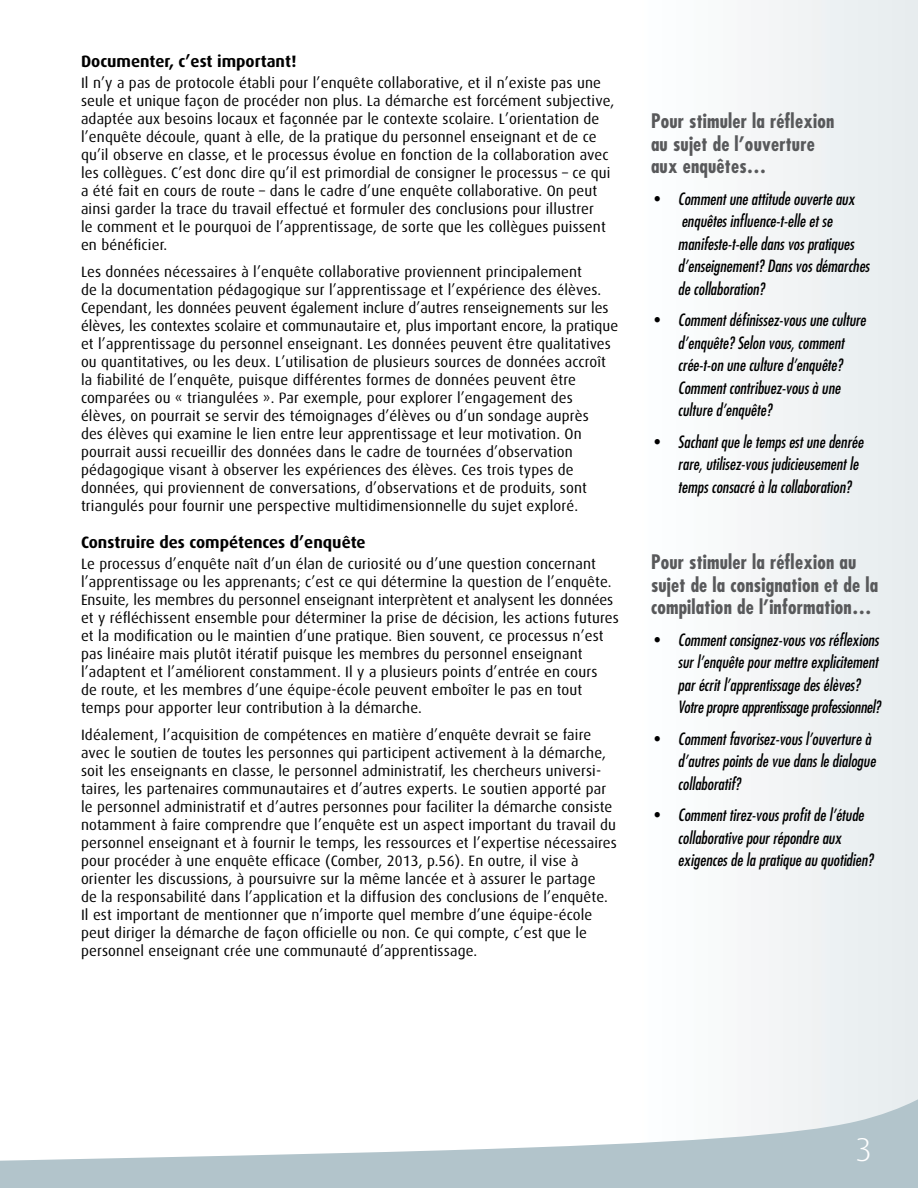
<style>
.page{position:relative;width:918px;height:1188px;background:#fff}
.page>*{position:absolute;margin:0;border:0;box-sizing:border-box;transform-origin:0 0}
.t1{font:300 33px "Dax";color:#fff}
.t2{font:700 condensed 19.5px/22.5px "Futura";letter-spacing:.01em;color:#58595b}
.t3{font:italic condensed 16.5px/22.5px "Futura";color:#000}
.t4{font:700 16.5px "Dax";color:#000}
.body_copy_more_space{font:15px/18px "Dax";letter-spacing:.01em;color:#000}
.body_copy_after_H1{font:15px/18px "Dax";letter-spacing:.01em;color:#000}
.s1{font-weight:500;font-style:normal}
</style>
<div class="page">
<div style="left:642px;top:0;width:276px;height:1186px;background:#f3f5f6"></div>
<svg style="left:0;top:1089px;width:918px;height:99px"></svg>
<h3 class="t4" style="left:81px;top:52px;width:217px">Documenter, c’est important!</h3>
<p class="body_copy_after_H1" style="left:81px;top:74px;width:535px">Il n’y a pas de protocole établi pour l’enquête collaborative, et il n’existe pas une seule et unique façon de procéder non plus. La démarche est forcément subjective, adaptée aux besoins locaux et façonnée par le contexte scolaire. L’orientation de l’enquête découle, quant à elle, de la pratique du personnel enseignant et de ce qu’il observe en classe, et le processus évolue en fonction de la collaboration avec les collègues. C’est donc dire qu’il est primordial de consigner le processus – ce qui a été fait en cours de route – dans le cadre d’une enquête collaborative. On peut ainsi garder la trace du travail effectué et formuler des conclusions pour illustrer<br>le comment et le pourquoi de l’apprentissage, de sorte que les collègues puissent en bénéficier.</p>
<p class="body_copy_more_space" style="left:81px;top:263px;width:539px">Les données nécessaires à l’enquête collaborative proviennent principalement<br>de la documentation pédagogique sur l’apprentissage et l’expérience des élèves.<br>Cependant, les données peuvent également inclure d’autres renseignements sur les élèves, les contextes scolaire et communautaire et, plus important encore, la pratique et l’apprentissage du personnel enseignant. Les données peuvent être qualitatives ou quantitatives, ou les deux. L’utilisation de plusieurs sources de données accroît la fiabilité de l’enquête, puisque différentes formes de données peuvent être comparées ou « triangulées ». Par exemple, pour explorer l’engagement des élèves, on pourrait se servir des témoignages d’élèves ou d’un sondage auprès<br>des élèves qui examine le lien entre leur apprentissage et leur motivation. On pourrait aussi recueillir des données dans le cadre de tournées d’observation pédagogique visant à observer les expériences des élèves. Ces trois types de données, qui proviennent de conversations, d’observations et de produits, sont triangulés pour fournir une perspective multidimensionnelle du sujet exploré.</p>
<h3 class="t4" style="left:81px;top:533px;width:286px">Construire des compétences d’enquête</h3>
<p class="body_copy_after_H1" style="left:81px;top:555px;width:539px">Le processus d’enquête naît d’un élan de curiosité ou d’une question concernant l’apprentissage ou les apprenants; c’est ce qui détermine la question de l’enquête.<br>Ensuite, les membres du personnel enseignant interprètent et analysent les données et y réfléchissent ensemble pour déterminer la prise de décision, les actions futures et la modification ou le maintien d’une pratique. Bien souvent, ce processus n’est pas linéaire mais plutôt itératif puisque les membres du personnel enseignant l’adaptent et l’améliorent constamment. Il y a plusieurs points d’entrée en cours<br>de route, et les membres d’une équipe-école peuvent emboîter le pas en tout temps pour apporter leur contribution à la démarche.</p>
<p class="body_copy_more_space" style="left:81px;top:726px;width:537px">Idéalement, l’acquisition de compétences en matière d’enquête devrait se faire avec le soutien de toutes les personnes qui participent activement à la démarche, soit les enseignants en classe, le personnel administratif, les chercheurs universi&shy;taires, les partenaires communautaires et d’autres experts. Le soutien apporté par le personnel administratif et d’autres personnes pour faciliter la démarche consiste notamment à faire comprendre que l’enquête est un aspect important du travail du personnel enseignant et à fournir le temps, les ressources et l’expertise nécessaires pour procéder à une enquête efficace (Comber, 2013, p.56). En outre, il vise à orienter les discussions, à poursuivre sur la même lancée et à assurer le partage<br>de la responsabilité dans l’application et la diffusion des conclusions de l’enquête.<br>Il est important de mentionner que n’importe quel membre d’une équipe-école peut diriger la démarche de façon officielle ou non. Ce qui compte, c’est que le personnel enseignant crée une communauté d’apprentissage.</p>
<p class="t2" style="left:651px;top:109px;width:185px">Pour stimuler la réflexion au sujet de l’ouverture aux enquêtes…</p>
<p class="t3" style="left:678px;top:187px;width:193px;text-indent:-27px"><span class="s1">•</span> Comment une attitude ouverte aux enquêtes influence-t-elle et se manifeste-t-elle dans vos pratiques d’enseignement? Dans vos démarches de collaboration?</p>
<p class="t3" style="left:678px;top:309px;width:189px;text-indent:-27px"><span class="s1">•</span> Comment définissez-vous une culture d’enquête? Selon vous, comment crée-t-on une culture d’enquête?<br>Comment contribuez-vous à une culture d’enquête?</p>
<p class="t3" style="left:678px;top:430px;width:187px;text-indent:-27px"><span class="s1">•</span> Sachant que le temps est une denrée rare, utilisez-vous judicieusement le temps consacré à la collaboration?</p>
<p class="t2" style="left:651px;top:550px;width:229px">Pour stimuler la réflexion au sujet de la consignation et de la compilation de l’information…</p>
<p class="t3" style="left:678px;top:628px;width:204px;text-indent:-27px"><span class="s1">•</span> Comment consignez-vous vos réflexions sur l’enquête pour mettre explicitement par écrit l’apprentissage des élèves?<br>Votre propre apprentissage professionnel?</p>
<p class="t3" style="left:678px;top:727px;width:199px;text-indent:-27px"><span class="s1">•</span> Comment favorisez-vous l’ouverture à d’autres points de vue dans le dialogue collaboratif?</p>
<p class="t3" style="left:678px;top:804px;width:197px;text-indent:-27px"><span class="s1">•</span> Comment tirez-vous profit de l’étude collaborative pour répondre aux exigences de la pratique au quotidien?</p>
<h1 class="t1" style="left:856px;top:1132px;width:18px">3</h1>
</div>
